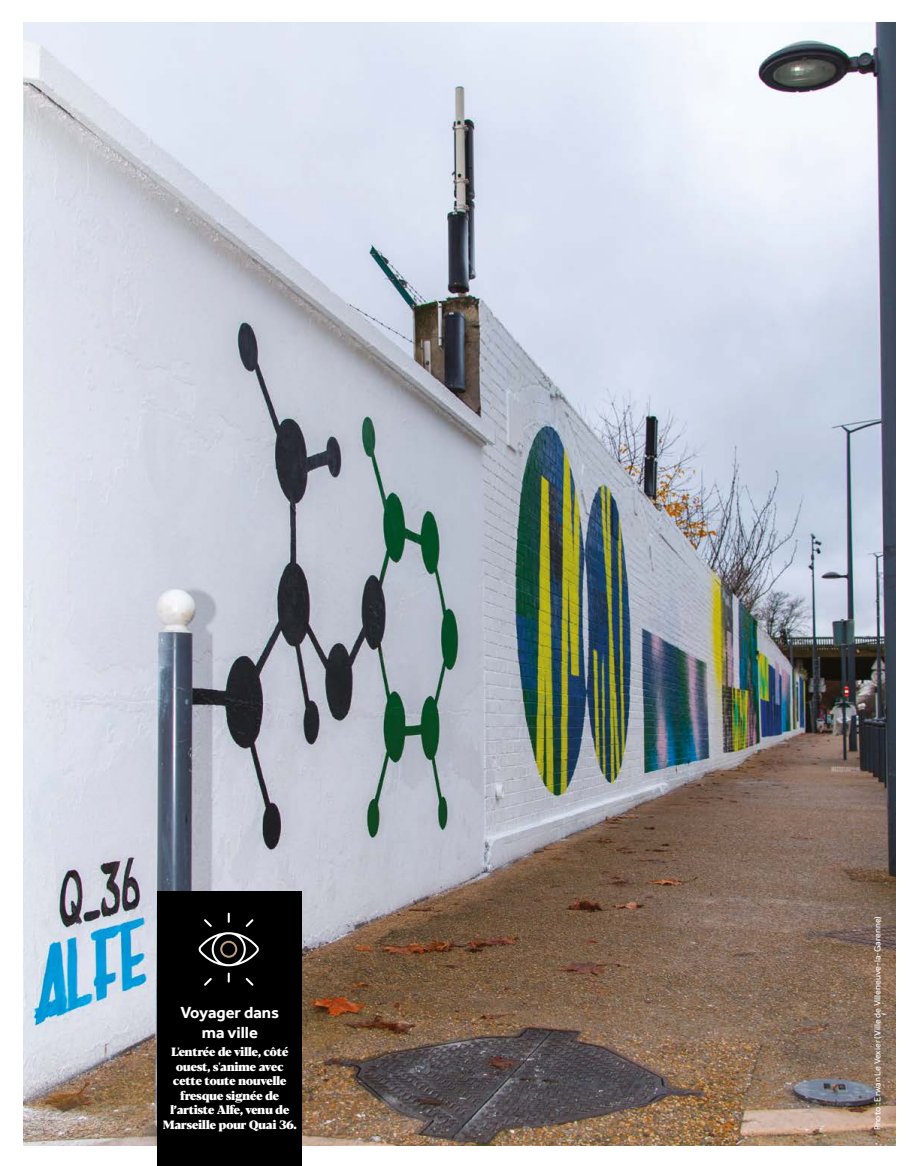
<style>
.page{position:relative;width:915px;height:1166px;background:#fff}
.page>*{position:absolute;margin:0;border:0;box-sizing:border-box;transform-origin:0 0}
.t1{font:700 16.5px/19.8px "Effra";color:#fff;text-align:center}
.t2{font:800 12px/14.4px "Blacker Pro Text";letter-spacing:-.04em;color:#fff;text-align:center}
.t3{font:9px "Effra";color:#fff}
</style>
<div class="page">
<img style="left:23px;top:22px;width:872px;height:1123px">
<div style="left:157px;top:890px;width:145px;height:275px;background:#000"></div>
<svg style="left:198px;top:912px;width:61px;height:53px"></svg>
<svg style="left:228px;top:972px;width:2px;height:10px"></svg>
<svg style="left:204px;top:978px;width:8px;height:7px"></svg>
<svg style="left:245px;top:978px;width:8px;height:7px"></svg>
<h1 class="t1" style="left:180px;top:1002px;width:100px">Voyager dans ma ville</h1>
<p class="t2" style="left:163px;top:1043px;width:135px">L'entrée de ville, côté ouest, s'anime avec cette toute nouvelle fresque signée de l’artiste Alfe, venu de<br>Marseille pour Quai 36.</p>
<p class="t3" style="left:871px;top:1129px;width:216px;rotate:-90deg">Photo : Erwan Le Vexier (Ville de Villeneuve-la-Garenne)</p>
</div>
